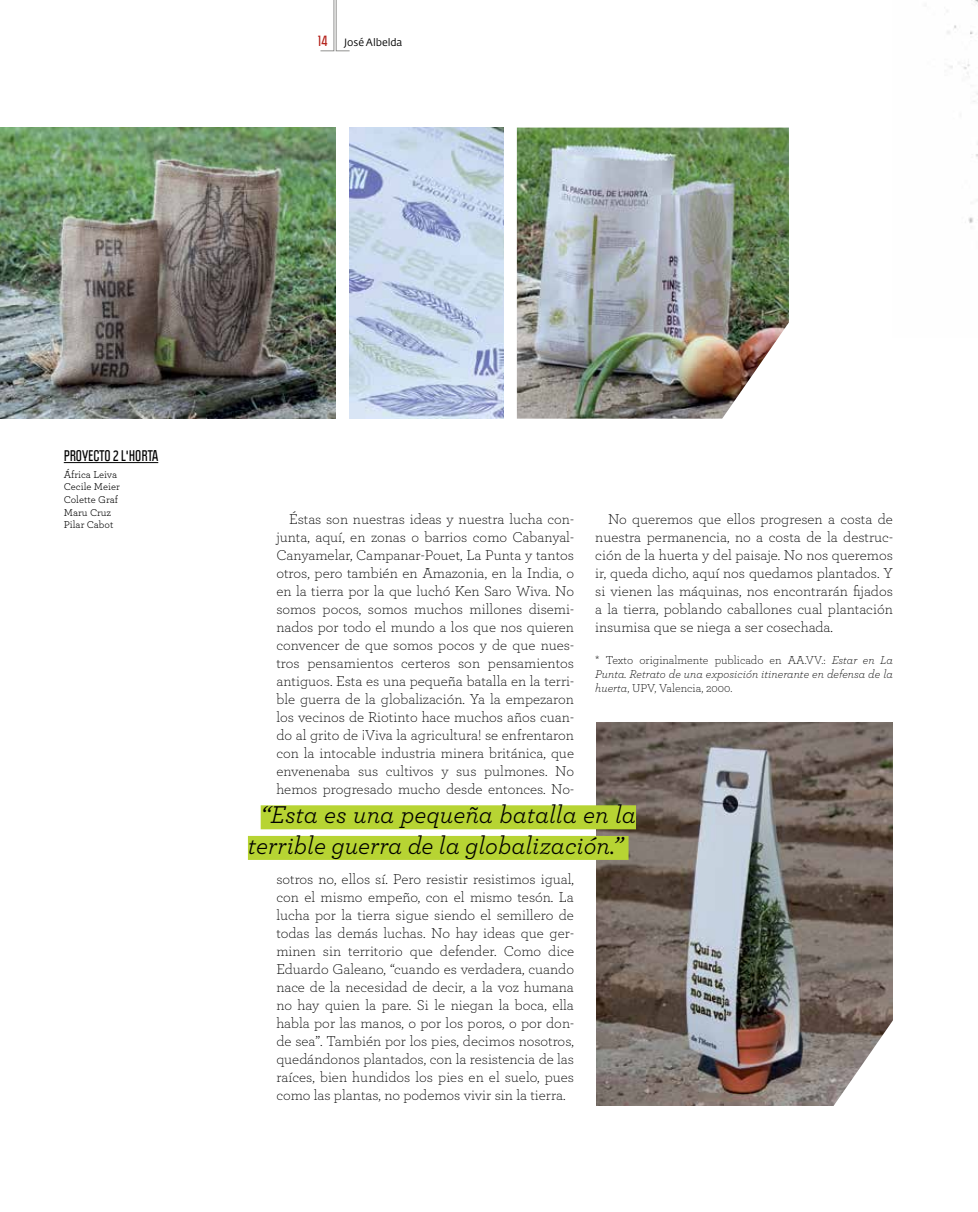
<style>
.page{position:relative;width:978px;height:1212px;background:#fff}
.page>*{position:absolute;margin:0;border:0;box-sizing:border-box;transform-origin:0 0}
.t1{font:italic 25.5px/30.6px "Archer";color:#000;text-align:center}
.t2{font:300 15px/18px "Archer";color:#000;text-align:justify}
.t3{font:700 13.5px "Politica";color:#000}
.t4{font:italic 300 12px/14.2px "Archer";color:#000;text-align:justify}
.t5{font:10.5px/12.6px "Archer";color:#000}
.t6{font:10.5px "Fedra Sans Pro";color:#000}
.s1{font-family:"Politica";font-weight:700;font-size:13.5px;color:#b5231c}
.s2{font-style:normal}
</style>
<div class="page">
<svg style="left:320px;top:0;width:30px;height:51px"></svg>
<img style="left:596px;top:723px;width:297px;height:383px">
<svg style="left:772px;top:1007px;width:121px;height:99px"></svg>
<img style="left:0;top:128px;width:336px;height:291px">
<img style="left:517px;top:128px;width:272px;height:291px">
<hr style="left:64px;top:462px;width:94px;height:1px;background:#000">
<div style="left:261px;top:805px;width:375px;height:24px;background:#b7d433"></div>
<div style="left:248px;top:836px;width:381px;height:24px;background:#b7d433"></div>
<img style="left:350px;top:128px;width:153px;height:291px">
<p class="t6" style="left:318px;top:36px;width:87px"><span class="s1">14</span> José Albelda</p>
<p class="t3" style="left:64px;top:447px;width:96px">PROYECTO 2 L'HORTA</p>
<p class="t5" style="left:64px;top:467px;width:58px">África Leiva<br>Cecile Meier<br>Colette Graf<br>Maru Cruz<br>Pilar Cabot</p>
<p class="t2" style="left:276px;top:509px;width:299px;text-indent:13px">Éstas son nuestras ideas y nuestra lucha con&shy;junta, aquí, en zonas o barrios como Cabanyal-Canyamelar, Campanar-Pouet, La Punta y tantos otros, pero también en Amazonia, en la India, o en la tierra por la que luchó Ken Saro Wiva. No somos pocos, somos muchos millones disemi&shy;nados por todo el mundo a los que nos quieren convencer de que somos pocos y de que nues&shy;tros pensamientos certeros son pensamientos antiguos. Esta es una pequeña batalla en la terri&shy;ble guerra de la globalización. Ya la empezaron los vecinos de Riotinto hace muchos años cuan&shy;do al grito de ¡Viva la agricultura! se enfrentaron con la intocable industria minera británica, que envenenaba sus cultivos y sus pulmones. No hemos progresado mucho desde entonces. No-</p>
<p class="t2" style="left:595px;top:509px;width:299px;text-indent:13px">No queremos que ellos progresen a costa de nuestra permanencia, no a costa de la destruc&shy;ción de la huerta y del paisaje. No nos queremos ir, queda dicho, aquí nos quedamos plantados. Y si vienen las máquinas, nos encontrarán fijados a la tierra, poblando caballones cual plantación insumisa que se niega a ser cosechada.</p>
<p class="t4" style="left:595px;top:652px;width:299px"><span class="s2">* Texto originalmente publicado en AA.VV.:</span> Estar en La Punta. Retrato de una exposición itinerante en defensa de la huerta<span class="s2">, UPV, Valencia, 2000.</span></p>
<h1 class="t1" style="left:248px;top:798px;width:390px">“Esta es una pequeña batalla en la terrible guerra de la globalización.”</h1>
<p class="t2" style="left:276px;top:869px;width:299px">sotros no, ellos sí. Pero resistir resistimos igual, con el mismo empeño, con el mismo tesón. La lucha por la tierra sigue siendo el semillero de todas las demás luchas. No hay ideas que ger&shy;minen sin territorio que defender. Como dice Eduardo Galeano, “cuando es verdadera, cuando nace de la necesidad de decir, a la voz humana no hay quien la pare. Si le niegan la boca, ella habla por las manos, o por los poros, o por don&shy;de sea”. También por los pies, decimos nosotros, quedándonos plantados, con la resistencia de las raíces, bien hundidos los pies en el suelo, pues como las plantas, no podemos vivir sin la tierra.</p>
</div>
